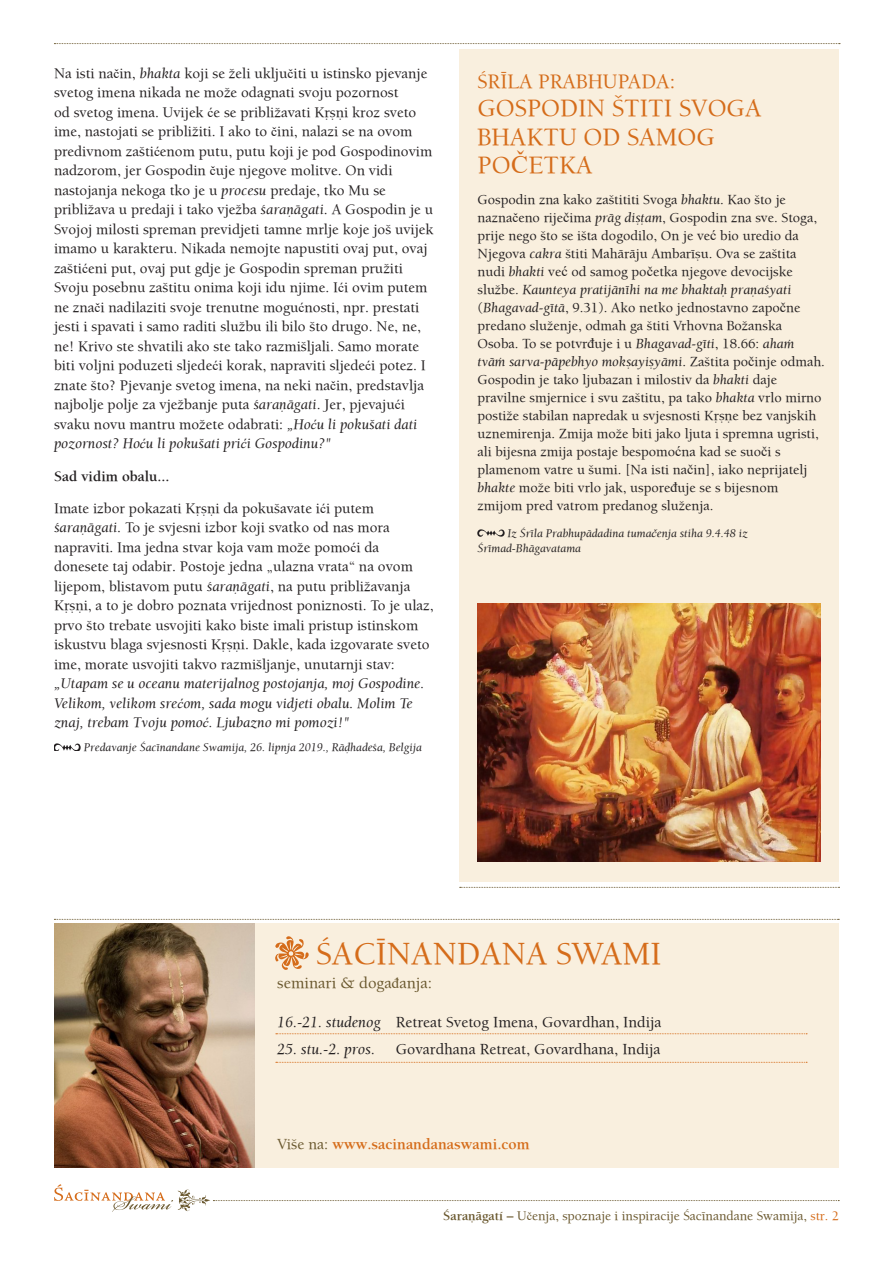
<style>
.page{position:relative;width:893px;height:1263px;background:#fff}
.page>*{position:absolute;margin:0;border:0;box-sizing:border-box;transform-origin:0 0}
.t1{font:33px "Balaram";color:#d56c1a}
.t2{font:25.5px/28.5px "Balaram";color:#d56c1a}
.t3{font:21px "Balaram";color:#d56c1a}
.t4{font:16.5px "Balaram";color:#69572d}
.t5{font:15.75px "Balaram";color:#231f20}
.t6{font:700 15.75px "Balaram";color:#d56c1a}
.t7{font:italic 15.75px "Balaram";color:#231f20}
.t8{font:15px/19.5px "Balaram";color:#231f20}
.t9{font:700 15px "Balaram";color:#231f20}
.t10{font:14.25px/18px "Balaram";color:#231f20}
.t11{font:13.5px "Balaram";color:#69572d}
.t12{font:italic 12px "Balaram";color:#231f20}
.s1{font-family:"Times New Roman";font-size:13.5px}
.s2{font-style:italic}
.s3{font-family:"Times New Roman";font-style:italic;font-size:13.5px}
.s4{font-family:"Times New Roman"}
.s5{font-family:"Times New Roman";font-size:15px}
.s6{font-weight:400;color:#69572d}
.s7{font-weight:700}
.s8{font-family:"Times New Roman";font-size:12px}
.s9{color:#d56c1a}
</style>
<div class="page">
<svg style="left:54px;top:1184px;width:785px;height:28px"></svg>
<div style="left:251px;top:924px;width:588px;height:244px;background:#f9efde"></div>
<img style="left:54px;top:924px;width:200px;height:244px">
<svg style="left:54px;top:919px;width:785px;height:1px"></svg>
<svg style="left:276px;top:1062px;width:531px;height:1px"></svg>
<svg style="left:276px;top:1033px;width:531px;height:1px"></svg>
<img style="left:275px;top:936px;width:34px;height:34px">
<svg style="left:54px;top:43px;width:786px;height:1px"></svg>
<img style="left:54px;top:744px;width:27px;height:7px">
<div style="left:459px;top:49px;width:380px;height:833px;background:#f9efde"></div>
<svg style="left:460px;top:887px;width:379px;height:1px"></svg>
<img style="left:477px;top:530px;width:27px;height:7px">
<img style="left:477px;top:604px;width:344px;height:258px">
<p class="t8" style="left:54px;top:63px;width:381px">Na isti na<span class="s1">č</span>in, <span class="s2">bhakta</span> koji se želi uklju<span class="s1">č</span>iti u istinsko pjevanje svetog imena nikada ne može odagnati svoju pozornost<br>od svetog imena. Uvijek <span class="s1">ć</span>e se približavati Kåñëi kroz sveto ime, nastojati se približiti. I ako to <span class="s1">č</span>ini, nalazi se na ovom predivnom zašti<span class="s1">ć</span>enom putu, putu koji je pod Gospodinovim nadzorom, jer Gospodin <span class="s1">č</span>uje njegove molitve. On vidi nastojanja nekoga tko je u <span class="s2">procesu</span> predaje, tko Mu se približava u predaji i tako vježba <span class="s2">çaraëägati</span>. A Gospodin je u Svojoj milosti spreman previdjeti tamne mrlje koje još uvijek imamo u karakteru. Nikada nemojte napustiti ovaj put, ovaj zašti<span class="s1">ć</span>eni put, ovaj put gdje je Gospodin spreman pružiti Svoju posebnu zaštitu onima koji idu njime. I<span class="s1">ć</span>i ovim putem ne zna<span class="s1">č</span>i nadilaziti svoje trenutne mogu<span class="s1">ć</span>nosti, npr. prestati jesti i spavati i samo raditi službu ili bilo što drugo. Ne, ne, ne! Krivo ste shvatili ako ste tako razmišljali. Samo morate biti voljni poduzeti sljede<span class="s1">ć</span>i korak, napraviti sljede<span class="s1">ć</span>i potez. I znate što? Pjevanje svetog imena, na neki na<span class="s1">č</span>in, predstavlja najbolje polje za vježbanje puta <span class="s2">çaraëägati</span>. Jer, pjevaju<span class="s1">ć</span>i svaku novu mantru možete odabrati: <span class="s2">„Ho</span><span class="s3">ć</span><span class="s2">u li pokušati dati pozornost? Ho</span><span class="s3">ć</span><span class="s2">u li pokušati pri</span><span class="s3">ć</span><span class="s2">i Gospodinu?"</span></p>
<p class="t9" style="left:54px;top:467px;width:117px">Sad vidim obalu...</p>
<p class="t8" style="left:54px;top:498px;width:381px">Imate izbor pokazati Kåñëi da pokušavate i<span class="s1">ć</span>i putem <span class="s2">çaraëägati</span>. To je svjesni izbor koji svatko od nas mora napraviti. Ima jedna stvar koja vam može pomo<span class="s1">ć</span>i da donesete taj odabir. Postoje jedna „ulazna vrata“ na ovom lijepom, blistavom putu <span class="s2">çaraëägati</span>, na putu približavanja Kåñëi, a to je dobro poznata vrijednost poniznosti. To je ulaz, prvo što trebate usvojiti kako biste imali pristup istinskom iskustvu blaga svjesnosti Kåñëi. Dakle, kada izgovarate sveto ime, morate usvojiti takvo razmišljanje, unutarnji stav: <span class="s2">„Utapam se u oceanu materijalnog postojanja, moj Gospodine.<br>Velikom, velikom sre</span><span class="s3">ć</span><span class="s2">om, sada mogu vidjeti obalu. Molim Te znaj, trebam Tvoju pomo</span><span class="s3">ć</span><span class="s2">. Ljubazno mi pomozi!"</span></p>
<p class="t12" style="left:84px;top:740px;width:340px">Predavanje Çacénandane Swamija, 26. lipnja 2019., Räòhadeça, Belgija</p>
<p class="t3" style="left:477px;top:68px;width:199px">ÇRÉLA PRABHUPADA:</p>
<p class="t2" style="left:477px;top:93px;width:285px">GOSPODIN ŠTITI SVOGA<br>BHAKTU OD SAMOG<br>PO<span class="s4">Č</span>ETKA</p>
<p class="t10" style="left:477px;top:190px;width:349px">Gospodin zna kako zaštititi Svoga <span class="s2">bhaktu</span>. Kao što je nazna<span class="s1">č</span>eno rije<span class="s4">č</span>ima <span class="s2">präg diñöam</span>, Gospodin zna sve. Stoga, prije nego što se išta dogodilo, On je ve<span class="s4">ć</span> bio uredio da Njegova <span class="s2">cakra</span> štiti Mahäräju Ambaréñu. Ova se zaštita nudi <span class="s2">bhakti</span> ve<span class="s4">ć</span> od samog po<span class="s4">č</span>etka njegove devocijske službe. <span class="s2">Kaunteya pratijänéhi na me bhaktaù praëaçyati </span>(<span class="s2">Bhagavad-gétä</span>, 9.31). Ako netko jednostavno zapo<span class="s4">č</span>ne predano služenje, odmah ga štiti Vrhovna Božanska Osoba. To se potvr<span class="s4">đ</span>uje i u <span class="s2">Bhagavad-géti</span>, 18.66: <span class="s2">ahaà tväà sarva-päpebhyo mokñayiñyämi</span>. Zaštita po<span class="s4">č</span>inje odmah.</p>
<p class="t10" style="left:477px;top:370px;width:346px">Gospodin je tako ljubazan i milostiv da <span class="s2">bhakti</span> daje pravilne smjernice i svu zaštitu, pa tako <span class="s2">bhakta</span> vrlo mirno postiže stabilan napredak u svjesnosti Kåñëe bez vanjskih uznemirenja. Zmija može biti jako ljuta i spremna ugristi, ali bijesna zmija postaje bespomo<span class="s4">ć</span>na kad se suo<span class="s4">č</span>i s plamenom vatre u šumi. [Na isti na<span class="s4">č</span>in], iako neprijatelj <span class="s2">bhakte</span> može biti vrlo jak, uspore<span class="s4">đ</span>uje se s bijesnom zmijom pred vatrom predanog služenja.</p>
<p class="t12" style="left:507px;top:526px;width:242px">Iz Çréla Prabhupädadina tuma<span class="s4">č</span>enja stiha 9.4.48 iz</p>
<p class="t12" style="left:477px;top:541px;width:105px">Çrémad-Bhägavatama</p>
<p class="t1" style="left:316px;top:933px;width:347px">ÇACÉNANDANA SWAMI</p>
<p class="t4" style="left:277px;top:972px;width:156px">seminari &amp; doga<span class="s5">đ</span>anja:</p>
<p class="t5" style="left:277px;top:1012px;width:386px"><span class="s2">16.-21. studenog</span> Retreat Svetog Imena, Govardhan, Indija</p>
<p class="t7" style="left:277px;top:1039px;width:99px">25. stu.-2. pros.</p>
<p class="t5" style="left:396px;top:1039px;width:266px">Govardhana Retreat, Govardhana, Indija</p>
<p class="t6" style="left:277px;top:1134px;width:254px"><span class="s6">Više na:</span> www.sacinandanaswami.com</p>
<p class="t11" style="left:443px;top:1207px;width:397px"><span class="s7">Çaraëägatí –</span> U<span class="s8">č</span>enja, spoznaje i inspiracije Çacénandane Swamija, <span class="s9">str. 2</span></p>
</div>
